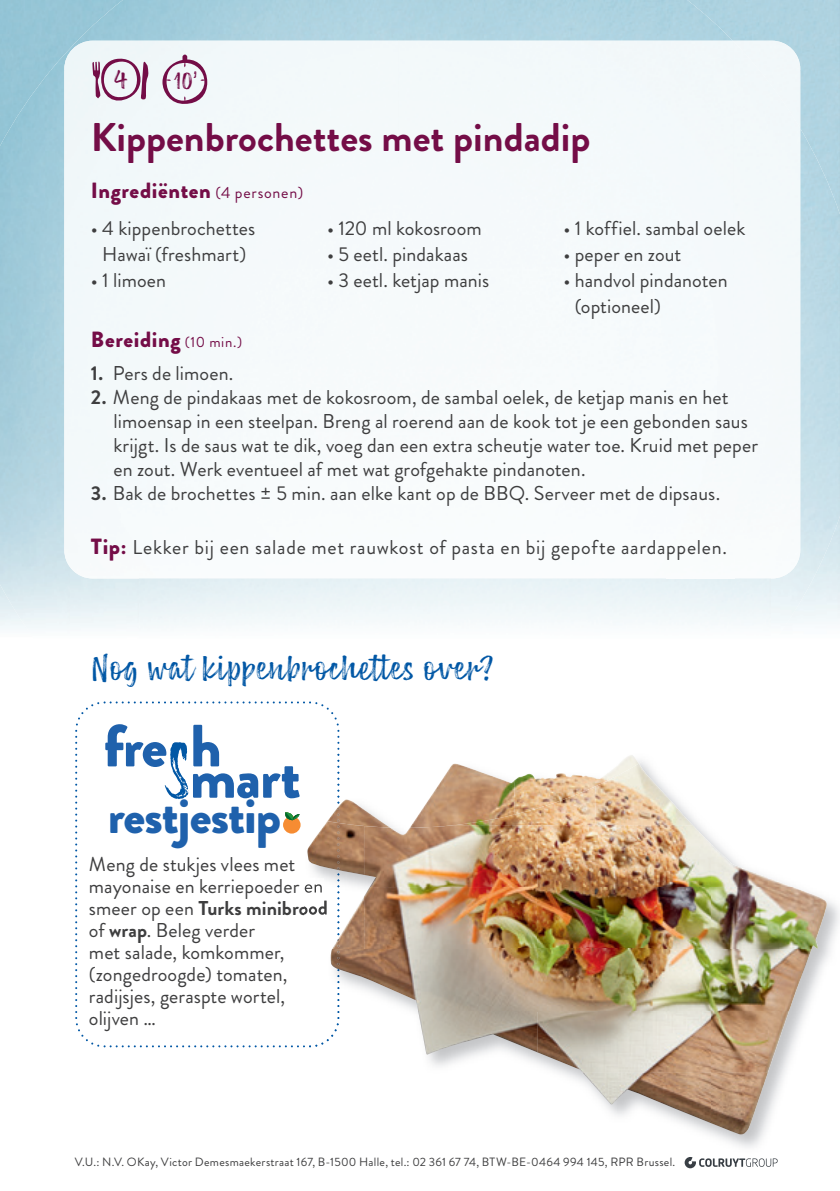
<style>
.page{position:relative;width:840px;height:1191px;background:#fff}
.page>*{position:absolute;margin:0;border:0;box-sizing:border-box;transform-origin:0 0}
.t1{font:900 59.4px "Brandon Grotesque";letter-spacing:-.02em;color:#1f61ac}
.t2{font:900 49.6px "Brandon Grotesque";letter-spacing:-.02em;color:#1f61ac}
.t3{font:700 40px "Brandon Grotesque";color:#740d47}
.t4{font:34px "Lemonado Script Textured";color:#0157a5}
.t5{font:28px "Lemonado Script Textured";color:#740d47}
.t6{font:24px "Lemonado Script Textured";color:#740d47}
.t7{font:900 22px "Brandon Grotesque";letter-spacing:.03em;color:#740d47}
.t8{font:20px/22px "Brandon Grotesque";letter-spacing:.005em;color:#3e3e3f}
.t9{font:20px "Brandon Grotesque";letter-spacing:.035em;color:#3e3e3f}
.t10{font:12px "Brandon Grotesque";letter-spacing:.025em;color:#3e3e3f}
.s1{font-weight:400;font-size:16px}
.s2{font-weight:400;font-size:14.8px}
.s3{font-weight:700}
.s4{font-weight:900;font-size:22px;color:#740d47}
.s5{font-family:"Lemonado Script Textured";font-weight:400;font-size:111.6px;color:#0157a5}
.s6{font-size:92.2px;color:#f68c32}
</style>
<div class="page">
<div style="left:799px;top:70px;width:40px;height:58px;background:#b0d3e1"></div>
<img style="left:50px;top:0;width:682px;height:70px">
<img style="left:770px;top:128px;width:69px;height:495px">
<div style="left:64px;top:41px;width:735px;height:537px;background:#f5f9fb"></div>
<svg style="left:92px;top:57px;width:57px;height:49px"></svg>
<svg style="left:162px;top:55px;width:45px;height:50px"></svg>
<svg style="left:75px;top:701px;width:264px;height:346px"></svg>
<svg style="left:284px;top:812px;width:15px;height:8px"></svg>
<img style="left:304px;top:816px;width:535px;height:332px">
<img style="left:304px;top:752px;width:341px;height:75px">
<svg style="left:110px;top:1045px;width:195px;height:2px"></svg>
<img style="left:337px;top:753px;width:2px;height:46px">
<img style="left:309px;top:1017px;width:30px;height:30px">
<img style="left:304px;top:878px;width:19px;height:20px">
<img style="left:304px;top:900px;width:22px;height:14px">
<img style="left:307px;top:821px;width:57px;height:54px">
<img style="left:514px;top:814px;width:81px;height:11px">
<img style="left:595px;top:763px;width:97px;height:62px">
<img style="left:364px;top:825px;width:346px;height:62px">
<img style="left:710px;top:843px;width:82px;height:44px">
<img style="left:364px;top:887px;width:462px;height:62px">
<img style="left:330px;top:949px;width:481px;height:62px">
<img style="left:418px;top:1010px;width:119px;height:44px">
<img style="left:537px;top:1010px;width:251px;height:63px">
<img style="left:582px;top:1072px;width:128px;height:51px">
<img style="left:710px;top:1072px;width:57px;height:62px">
<img style="left:389px;top:763px;width:125px;height:64px">
<img style="left:514px;top:755px;width:124px;height:59px">
<img style="left:327px;top:799px;width:62px;height:28px">
<img style="left:337px;top:807px;width:2px;height:162px">
<svg style="left:684px;top:1157px;width:93px;height:11px"></svg>
<h3 class="t5" style="left:114px;top:62px;width:15px">4</h3>
<p class="t6" style="left:173px;top:66px;width:26px">10’</p>
<h3 class="t3" style="left:91px;top:109px;width:501px">Kippenbrochettes met pindadip</h3>
<p class="t7" style="left:91px;top:174px;width:214px">Ingrediënten <span class="s1">( 4 personen )</span></p>
<p class="t8" style="left:91px;top:215px;width:166px;line-height:26px;text-align:center">• 4 kippenbrochettes<br>Hawaï (freshmart)</p>
<p class="t8" style="left:91px;top:269px;width:77px">• 1 limoen</p>
<p class="t8" style="left:327px;top:217px;width:156px">• 120 ml kokosroom</p>
<p class="t8" style="left:327px;top:243px;width:142px">• 5 eetl. pindakaas</p>
<p class="t8" style="left:327px;top:269px;width:163px">• 3 eetl. ketjap manis</p>
<p class="t8" style="left:563px;top:217px;width:183px">• 1 koffiel. sambal oelek</p>
<p class="t8" style="left:563px;top:243px;width:119px">• peper en zout</p>
<p class="t8" style="left:574px;top:267px;width:154px;line-height:26px;text-indent:-11px">• handvol pindanoten (optioneel)</p>
<p class="t7" style="left:91px;top:323px;width:153px">Bereiding <span class="s2">(10 min.)</span></p>
<p class="t8" style="left:91px;top:362px;width:144px"><span class="s3">1.</span> Pers de limoen.</p>
<p class="t8" style="left:113px;top:385px;width:645px;line-height:24px;text-indent:-23px"><span class="s3">2.</span> Meng de pindakaas met de kokosroom, de sambal oelek, de ketjap manis en het limoensap in een steelpan. Breng al roerend aan de kook tot je een gebonden saus krijgt. Is de saus wat te dik, voeg dan een extra scheutje water toe. Kruid met peper en zout. Werk eventueel af met wat grofgehakte pindanoten.</p>
<p class="t8" style="left:91px;top:482px;width:630px"><span class="s3">3.</span> Bak de brochettes ± 5 min. aan elke kant op de BBQ. Serveer met de dipsaus.</p>
<p class="t9" style="left:91px;top:533px;width:637px"><span class="s4">Tip:</span> Lekker bij een salade met rauwkost of pasta en bij gepofte aardappelen.</p>
<h3 class="t4" style="left:91px;top:647px;width:404px">Nog wat kippenbrochettes over?</h3>
<h1 class="t1" style="left:103px;top:704px;width:120px">fre<span class="s5">s</span>h</h1>
<h1 class="t1" style="left:190px;top:735px;width:112px">mart</h1>
<h2 class="t2" style="left:108px;top:781px;width:197px">restjestip<span class="s6">.</span></h2>
<p class="t8" style="left:89px;top:853px;width:240px">Meng de stukjes vlees met mayonaise en kerriepoeder en smeer op een <span class="s3">Turks minibrood </span>of <span class="s3">wrap</span>. Beleg verder<br>met salade, komkommer, (zongedroogde) tomaten, radijsjes, geraspte wortel, olijven …</p>
<p class="t10" style="left:75px;top:1153px;width:601px">V.U.: N.V. OKay, Victor Demesmaekerstraat 167, B-1500 Halle, tel.: 02 361 67 74, BTW-BE-0464 994 145, RPR Brussel.</p>
</div>
